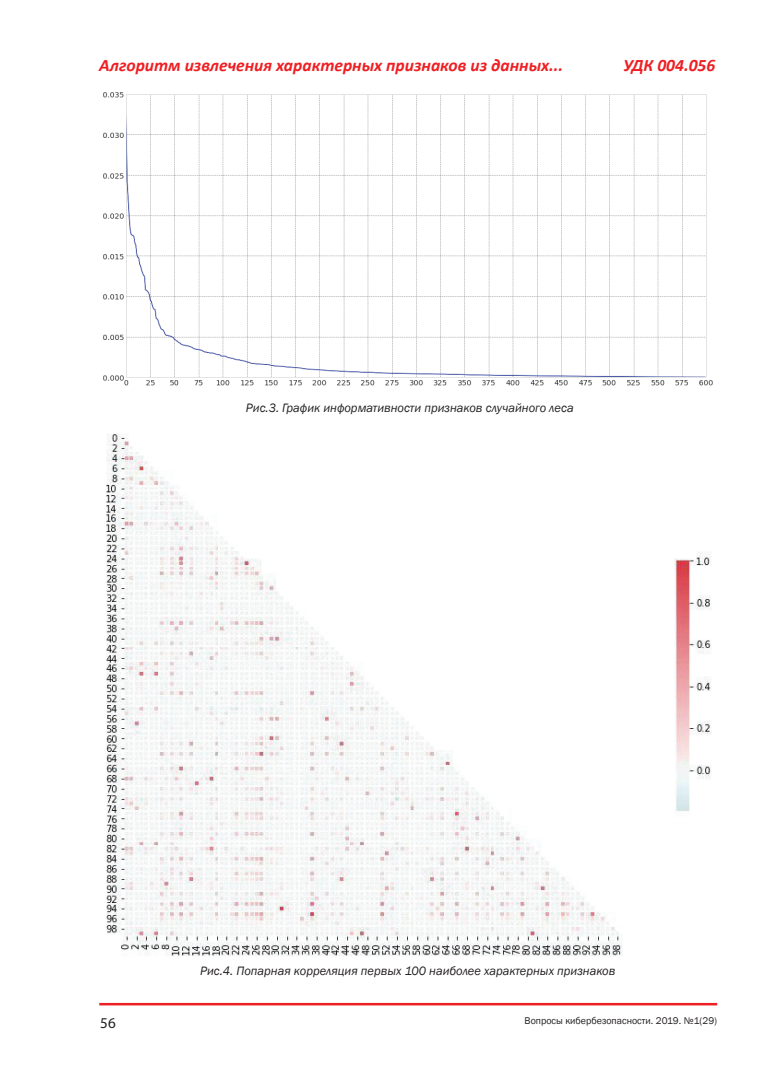
<style>
.page{position:relative;width:780px;height:1088px;background:#fff}
.page>*{position:absolute;margin:0;border:0;box-sizing:border-box;transform-origin:0 0}
.t1{font:italic 700 17.5px "Calibri";color:#ee1f23}
.t2{font:15px "Myriad Pro";color:#231f20}
.Подпись_РИСУНОК{font:italic 12.5px "Franklin Gothic";color:#231f20}
.t3{font:10px "Franklin Gothic";color:#231f20}
</style>
<div class="page">
<hr style="left:99px;top:1003px;width:618px;height:2px;background:#ee1f23">
<img style="left:103px;top:92px;width:610px;height:294px">
<img style="left:106px;top:433px;width:606px;height:523px">
<h1 class="t1" style="left:99px;top:54px;width:465px">Алгоритм извлечения характерных признаков из данных...</h1>
<h1 class="t1" style="left:623px;top:54px;width:93px">УДК 004.056</h1>
<p class="Подпись_РИСУНОК" style="left:246px;top:400px;width:329px">Рис.3. График информативности признаков случайного леса</p>
<p class="t2" style="left:100px;top:1014px;width:17px">56</p>
<p class="Подпись_РИСУНОК" style="left:200px;top:963px;width:417px">Рис.4. Попарная корреляция первых 100 наиболее характерных признаков</p>
<p class="t3" style="left:524px;top:1014px;width:194px">Вопросы кибербезопасности. 2019. №1(29)</p>
</div>
